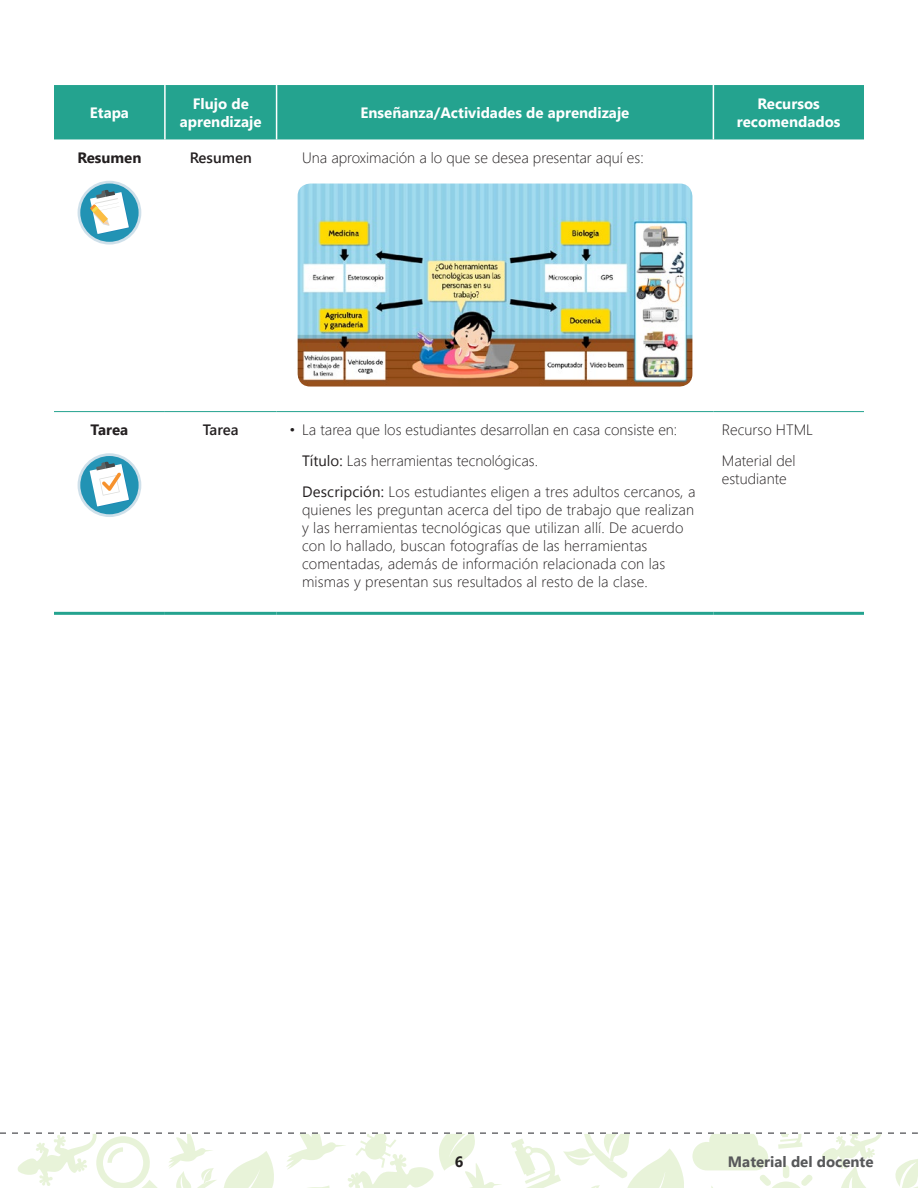
<style>
.page{position:relative;width:918px;height:1188px;background:#fff}
.page>*{position:absolute;margin:0;border:0;box-sizing:border-box;transform-origin:0 0}
.t1{font:300 15px/18px "Segoe UI";letter-spacing:.01em;color:#231f20}
.t2{font:700 15px/18px "Segoe UI";color:#fff;text-align:center}
.t3{font:700 15px "Segoe UI";color:#57585a}
.t4{font:700 15px "Segoe UI";color:#231f20}
.t5{font:600 15px "Segoe UI";color:#231f20}
.s1{font-weight:400}
</style>
<div class="page">
<svg style="left:0;top:1132px;width:918px;height:56px"></svg>
<div style="left:54px;top:85px;width:810px;height:54px;background:#24a38f"></div>
<hr style="left:164px;top:85px;width:2px;height:54px;background:#fff">
<hr style="left:276px;top:85px;width:1px;height:54px;background:#fff">
<hr style="left:713px;top:85px;width:1px;height:54px;background:#fff">
<hr style="left:54px;top:612px;width:111px;height:3px;background:#24a38f">
<hr style="left:165px;top:612px;width:112px;height:3px;background:#24a38f">
<hr style="left:277px;top:612px;width:436px;height:3px;background:#24a38f">
<hr style="left:713px;top:612px;width:151px;height:3px;background:#24a38f">
<hr style="left:54px;top:411px;width:111px;height:1px;background:#24a38f">
<hr style="left:165px;top:411px;width:112px;height:1px;background:#24a38f">
<hr style="left:277px;top:411px;width:436px;height:1px;background:#24a38f">
<hr style="left:713px;top:411px;width:151px;height:1px;background:#24a38f">
<svg style="left:78px;top:181px;width:63px;height:64px"></svg>
<div style="left:80px;top:184px;width:59px;height:58px;background:#2293b4;border-radius:50%"></div>
<svg style="left:90px;top:190px;width:40px;height:45px"></svg>
<img style="left:298px;top:184px;width:394px;height:203px">
<svg style="left:78px;top:453px;width:63px;height:64px"></svg>
<div style="left:80px;top:456px;width:59px;height:58px;background:#2293b4;border-radius:50%"></div>
<svg style="left:90px;top:462px;width:40px;height:45px"></svg>
<p class="t2" style="left:90px;top:103px;width:41px">Etapa</p>
<p class="t2" style="left:180px;top:94px;width:83px">Flujo de aprendizaje</p>
<p class="t2" style="left:361px;top:103px;width:270px">Enseñanza/Actividades de aprendizaje</p>
<p class="t2" style="left:737px;top:94px;width:105px">Recursos recomendados</p>
<p class="t4" style="left:77px;top:147px;width:66px">Resumen</p>
<p class="t5" style="left:190px;top:145px;width:64px">Resumen</p>
<p class="t1" style="left:302px;top:148px;width:343px">Una aproximación a lo que se desea presentar aquí es:</p>
<p class="t4" style="left:91px;top:419px;width:39px">Tarea</p>
<p class="t5" style="left:203px;top:418px;width:37px">Tarea</p>
<p class="t1" style="left:302px;top:414px;width:395px;line-height:30.8px;text-indent:-13px">• La tarea que los estudiantes desarrollan en casa consiste en:<br><span class="s1">Título:</span> Las herramientas tecnológicas.<br><span class="s1">Descripción:</span> Los estudiantes eligen a tres adultos cercanos, a</p>
<p class="t1" style="left:302px;top:500px;width:393px">quienes les preguntan acerca del tipo de trabajo que realizan y las herramientas tecnológicas que utilizan allí. De acuerdo con lo hallado, buscan fotografías de las herramientas comentadas, además de información relacionada con las mismas y presentan sus resultados al resto de la clase.</p>
<p class="t1" style="left:722px;top:414px;width:93px;line-height:30.8px">Recurso HTML<br>Material del</p>
<p class="t1" style="left:722px;top:469px;width:66px">estudiante</p>
<p class="t4" style="left:455px;top:1151px;width:10px">6</p>
<p class="t3" style="left:728px;top:1151px;width:147px">Material del docente</p>
</div>
